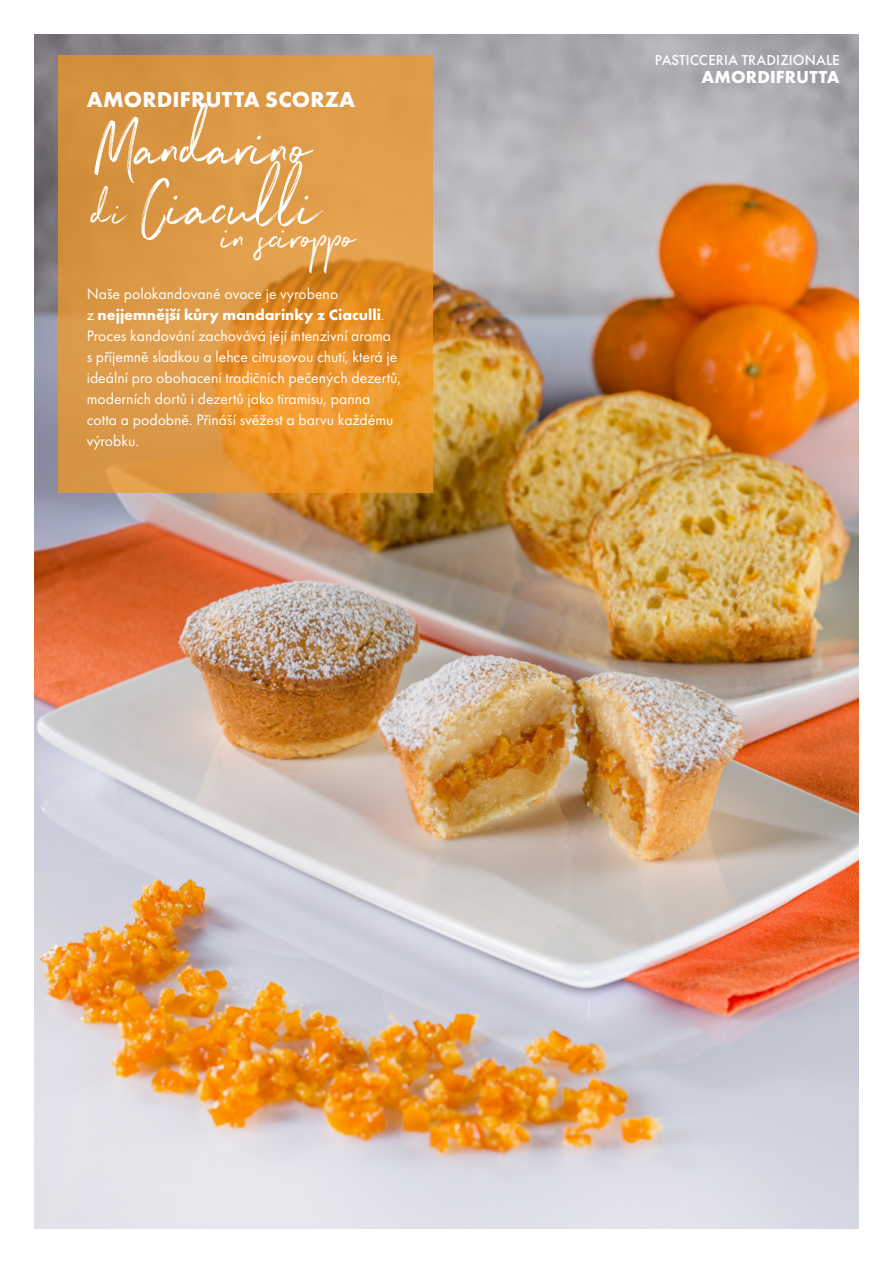
<style>
.page{position:relative;width:893px;height:1263px;background:#fff}
.page>*{position:absolute;margin:0;border:0;box-sizing:border-box;transform-origin:0 0}
.t1{font:75px "Northwell";color:#fff}
.t2{font:46.2px "Northwell";color:#fff}
.t3{font:700 22.5px "Futura PT";letter-spacing:.01em;color:#fff}
.t4{font:700 18px "Futura PT";letter-spacing:.01em;color:#fff}
.t5{font:15.75px/21px "Futura PT";color:#fff}
.t6{font:500 15px "Futura PT";letter-spacing:.01em;color:#fff}
.s1{font-size:46.2px}
.s2{font-weight:700}
</style>
<div class="page">
<img style="left:34px;top:34px;width:825px;height:1195px">
<svg style="left:58px;top:55px;width:375px;height:438px;background:#df963d"></svg>
<p class="t3" style="left:87px;top:85px;width:270px">AMORDIFRUTTA SCORZA</p>
<p class="t1" style="left:92px;top:93px;width:220px">Mandarino</p>
<p class="t1" style="left:92px;top:153px;width:230px"><span class="s1">di</span> Ciaculli</p>
<p class="t2" style="left:223px;top:204px;width:133px">in sciroppo</p>
<p class="t5" style="left:87px;top:283px;width:299px">Naše polokandované ovoce je vyrobeno<br>z <span class="s2">nejjemnější kůry mandarinky z Ciaculli</span>.</p>
<p class="t5" style="left:87px;top:325px;width:316px">Proces kandování zachovává její intenzivní aroma<br>s příjemně sladkou a lehce citrusovou chutí, která je ideální pro obohacení tradičních pečených dezertů, moderních dortů i dezertů jako tiramisu, panna cotta a podobně. Přináší svěžest a barvu každému výrobku.</p>
<p class="t6" style="left:655px;top:51px;width:186px">PASTICCERIA TRADIZIONALE</p>
<p class="t4" style="left:701px;top:65px;width:140px">AMORDIFRUTTA</p>
</div>
